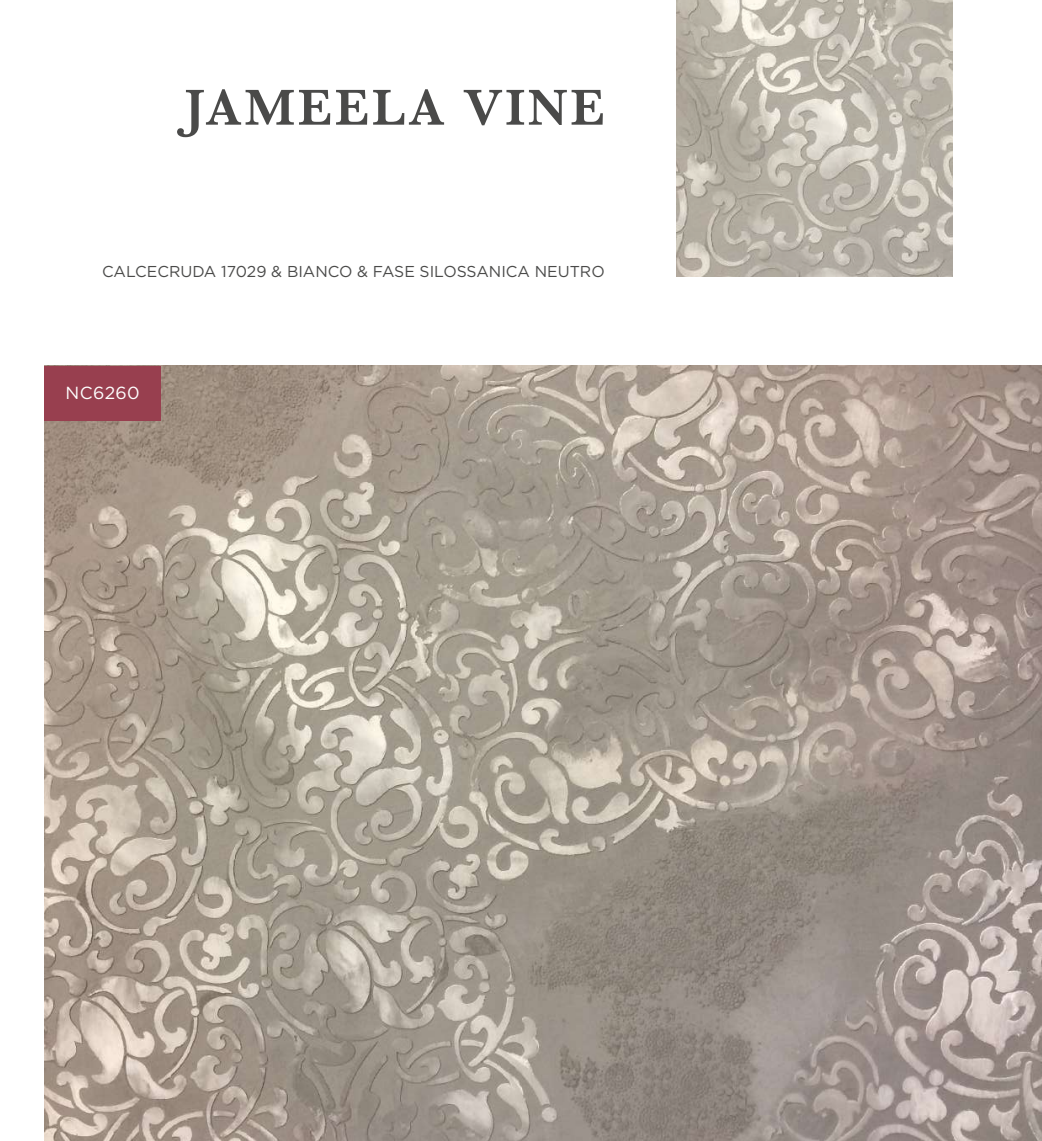
<style>
.page{position:relative;width:1042px;height:1141px;background:#fff}
.page>*{position:absolute;margin:0;border:0;box-sizing:border-box;transform-origin:0 0}
.t1{font:600 52.5px "Baskerville";letter-spacing:.05em;color:#4a4a49}
.t2{font:17.5px "Gotham";letter-spacing:.02em;color:#fff}
.t3{font:15.75px "Gotham";color:#4a4a49}
</style>
<div class="page">
<img style="left:676px;top:0;width:276px;height:277px">
<img style="left:45px;top:366px;width:997px;height:775px">
<div style="left:45px;top:366px;width:116px;height:55px;background:#983f4f"></div>
<h1 class="t1" style="left:185px;top:71px;width:421px">JAMEELA VINE</h1>
<p class="t3" style="left:102px;top:262px;width:504px">CALCECRUDA 17029 &amp; BIANCO &amp; FASE SILOSSANICA NEUTRO</p>
<p class="t2" style="left:66px;top:383px;width:76px">NC6260</p>
</div>
